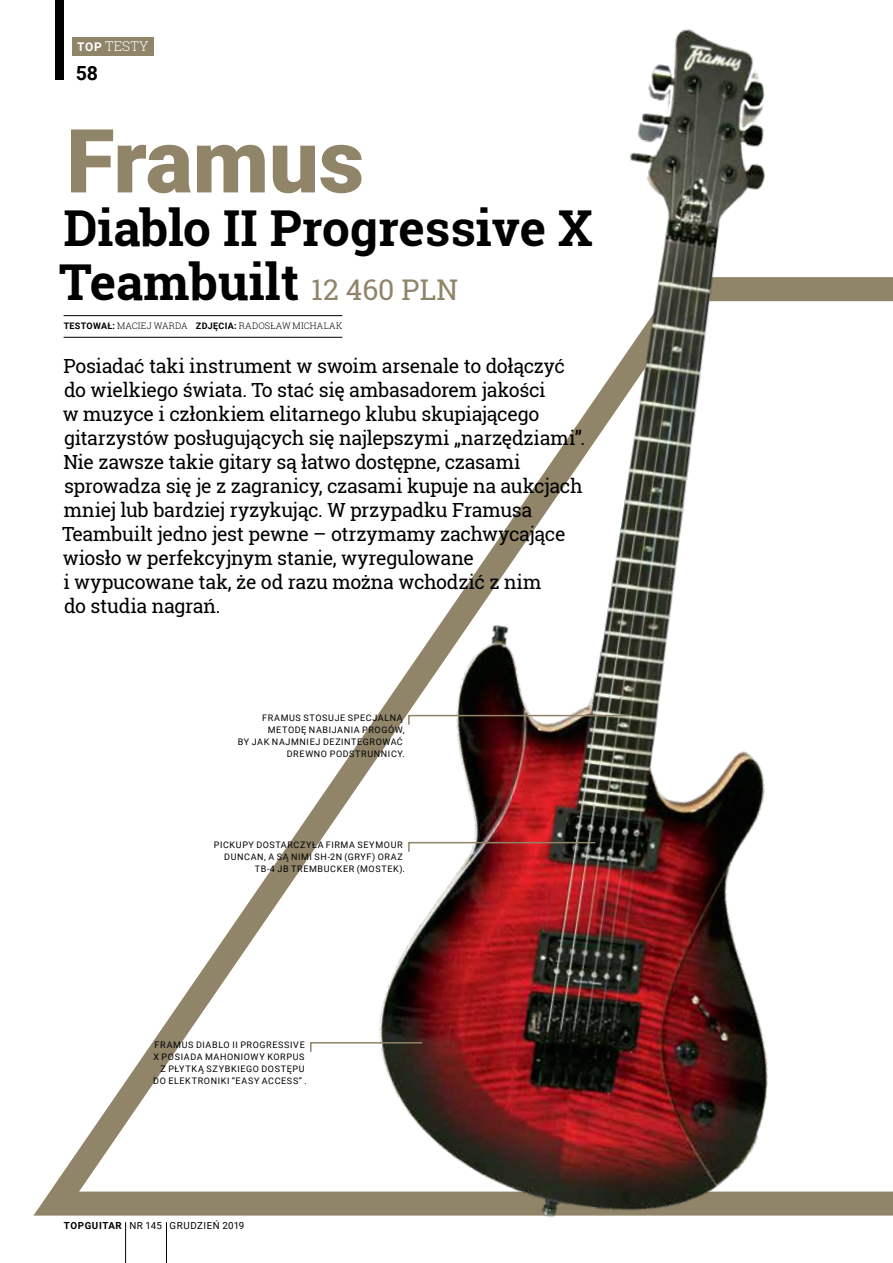
<style>
.page{position:relative;width:893px;height:1263px;background:#fff}
.page>*{position:absolute;margin:0;border:0;box-sizing:border-box;transform-origin:0 0}
.t1{font:900 88.5px "Roboto";color:#908469}
.t2{font:700 49.5px/54px "Roboto Slab";color:#000}
.t3{font:19.5px/24px "Roboto Slab";letter-spacing:-.015em;color:#000}
.t4{font:700 19.5px "Roboto";color:#000}
.t5{font:300 13.5px "Roboto Slab";letter-spacing:.02em;color:#fff}
.t6{font:9.75px "Roboto";letter-spacing:.055em;color:#000}
.t7{font:9px/12px "Roboto";letter-spacing:.065em;color:#000;text-align:right}
.t8{font:300 9px "Roboto Slab";letter-spacing:.03em;color:#000}
.s1{font-family:"Roboto";font-weight:700;font-size:12px}
.s2{font-weight:400;font-size:28.5px;color:#908469}
.s3{font-family:"Roboto";font-weight:700}
.s4{font-weight:700}
</style>
<div class="page">
<hr style="left:166px;top:1222px;width:1px;height:41px;background:#000">
<hr style="left:125px;top:1222px;width:1px;height:41px;background:#000">
<svg style="left:33px;top:315px;width:226px;height:922px"></svg>
<hr style="left:64px;top:315px;width:278px;height:1px;background:#000">
<hr style="left:64px;top:337px;width:278px;height:1px;background:#000">
<img style="left:259px;top:29px;width:634px;height:1188px">
<svg style="left:309px;top:1041px;width:115px;height:12px"></svg>
<svg style="left:407px;top:714px;width:223px;height:12px"></svg>
<svg style="left:407px;top:841px;width:190px;height:12px"></svg>
<div style="left:73px;top:37px;width:81px;height:19px;background:#908469"></div>
<div style="left:55px;top:0;width:9px;height:80px;background:#000"></div>
<p class="t5" style="left:77px;top:37px;width:73px"><span class="s1">TOP</span> TESTY</p>
<p class="t4" style="left:76px;top:59px;width:24px">58</p>
<h1 class="t1" style="left:66px;top:99px;width:299px">Framus</h1>
<h2 class="t2" style="left:59px;top:201px;width:536px">Diablo II Progressive X<br>Teambuilt <span class="s2">12 460 PLN</span></h2>
<p class="t8" style="left:64px;top:320px;width:280px"><span class="s3">TESTOWAŁ:</span> MACIEJ WARDA <span class="s3">ZDJĘCIA:</span> RADOSŁAW MICHALAK</p>
<p class="t3" style="left:62px;top:353px;width:524px">Posiadać taki instrument w swoim arsenale to dołączyć do wielkiego świata. To stać się ambasadorem jakości<br>w muzyce i członkiem elitarnego klubu skupiającego gitarzystów posługujących się najlepszymi „narzędziami”.<br>Nie zawsze takie gitary są łatwo dostępne, czasami sprowadza się je z zagranicy, czasami kupuje na aukcjach mniej lub bardziej ryzykując. W przypadku Framusa Teambuilt jedno jest pewne – otrzymamy zachwycające wiosło w perfekcyjnym stanie, wyregulowane<br>i wypucowane tak, że od razu można wchodzić z nim<br>do studia nagrań.</p>
<p class="t7" style="left:238px;top:712px;width:169px">FRAMUS STOSUJE SPECJALNĄ<br>METODĘ NABIJANIA PROGÓW,<br>BY JAK NAJMNIEJ DEZINTEGROWAĆ<br>DREWNO PODSTRUNNICY.</p>
<p class="t7" style="left:214px;top:839px;width:193px">PICKUPY DOSTARCZYŁA FIRMA SEYMOUR<br>DUNCAN, A SĄ NIMI SH-2N (GRYF) ORAZ<br>TB-4 JB TREMBUCKER (MOSTEK).</p>
<p class="t7" style="left:153px;top:1039px;width:155px;text-align:center">FRAMUS DIABLO II PROGRESSIVE<br>X POSIADA MAHONIOWY KORPUS<br>Z PŁYTKĄ SZYBKIEGO DOSTĘPU<br>DO ELEKTRONIKI “EASY ACCESS” .</p>
<p class="t6" style="left:64px;top:1219px;width:182px"><span class="s4">TOPGUITAR</span> NR 145 GRUDZIEŃ 2019</p>
</div>
